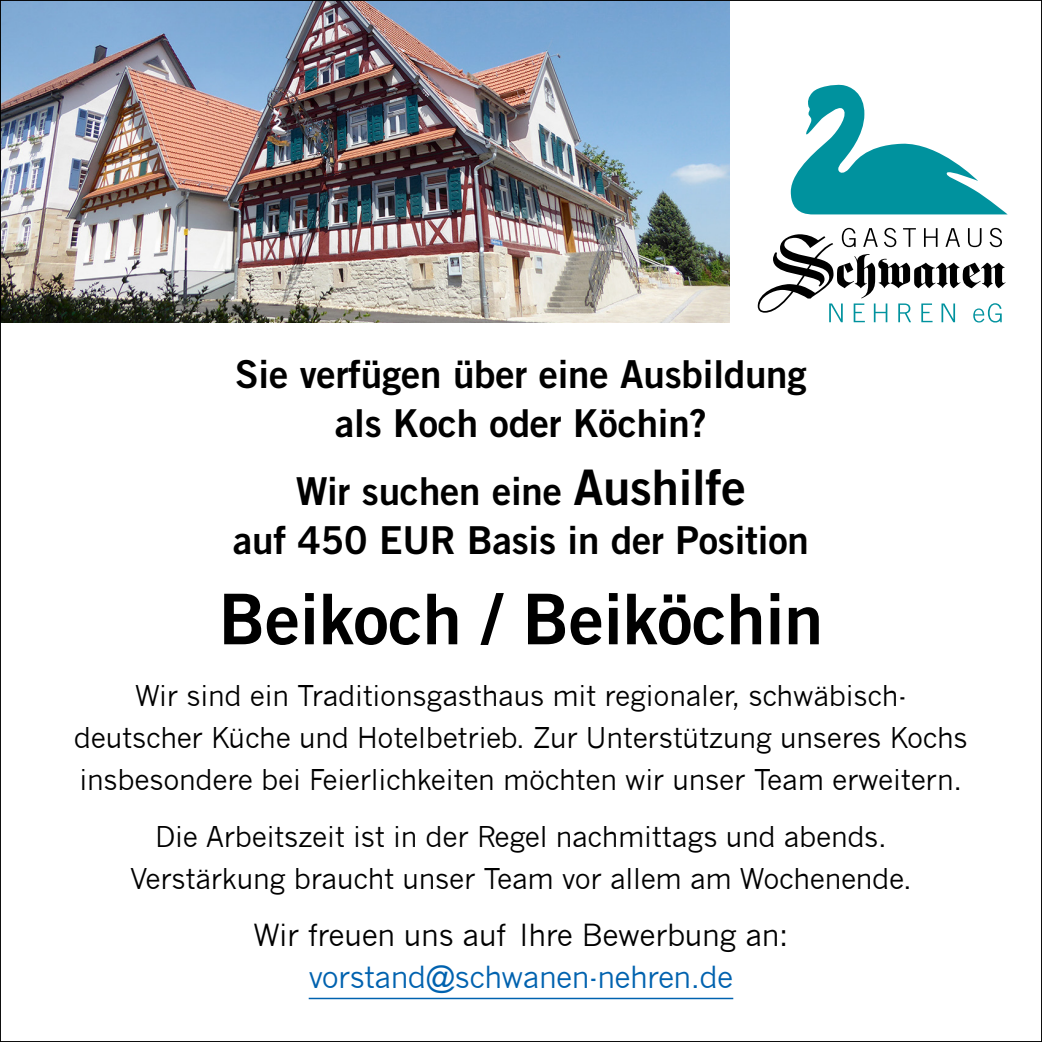
<style>
.page{position:relative;width:1042px;height:1042px;background:#fff}
.page>*{position:absolute;margin:0;border:0;box-sizing:border-box;transform-origin:0 0}
.t1{font:70px "Trade Gothic LT Std Bd 2";letter-spacing:-.005em;color:#000}
.t2{font:38.5px/49px "Trade Gothic LT Std Bd 2";letter-spacing:-.005em;color:#000;text-align:center}
.t3{font:29.75px/42px "News Gothic";letter-spacing:-.02em;color:#000;text-align:center}
.t4{font:28px/42px "News Gothic";letter-spacing:-.01em;color:#000;text-align:center}
.s1{font-size:49px}
.s2{color:#0062af}
</style>
<div class="page">
<img style="left:2px;top:2px;width:728px;height:321px">
<hr style="left:309px;top:997px;width:424px;height:2px;background:#0062af">
<svg style="left:791px;top:85px;width:216px;height:129px"></svg>
<svg style="left:758px;top:228px;width:247px;height:94px"></svg>
<p class="t2" style="left:235px;top:349px;width:573px">Sie verfügen über eine Ausbildung als Koch oder Köchin?</p>
<p class="t2" style="left:233px;top:466px;width:577px">Wir suchen eine <span class="s1">Aushilfe<br></span>auf 450 EUR Basis in der Position</p>
<p class="t1" style="left:219px;top:576px;width:606px">Beikoch / Beiköchin</p>
<p class="t4" style="left:74px;top:675px;width:895px">Wir sind ein Traditionsgasthaus mit regionaler, schwäbisch&shy;deutscher Küche und Hotelbetrieb. Zur Unterstützung unseres Kochs insbesondere bei Feierlichkeiten möchten wir unser Team erweitern.</p>
<p class="t4" style="left:130px;top:816px;width:783px">Die Arbeitszeit ist in der Regel nachmittags und abends.<br>Verstärkung braucht unser Team vor allem am Wochenende.</p>
<p class="t3" style="left:253px;top:914px;width:536px">Wir freuen uns auf Ihre Bewerbung an: <span class="s2">vorstand@schwanen-nehren.de</span></p>
</div>
